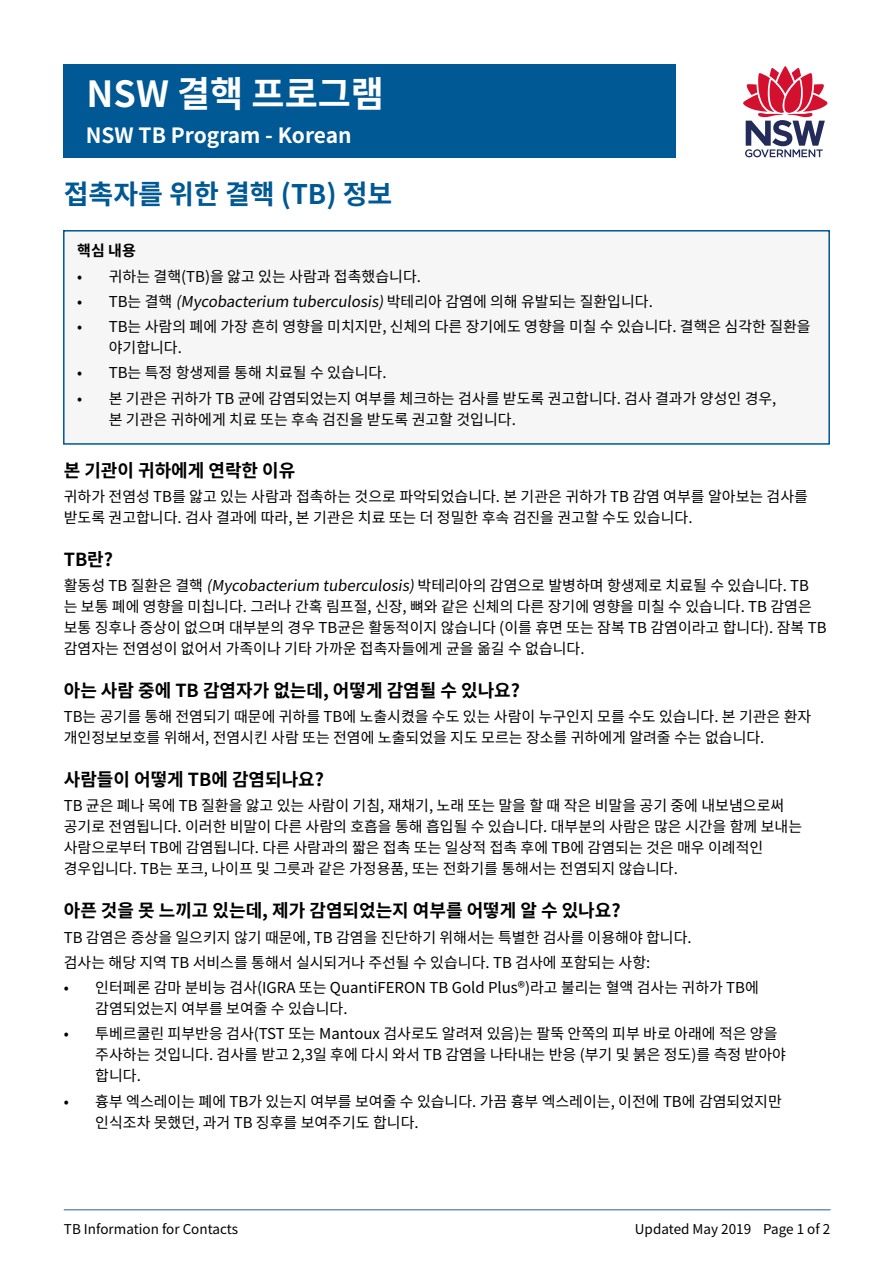
<style>
.page{position:relative;width:893px;height:1263px;background:#fff}
.page>*{position:absolute;margin:0;border:0;box-sizing:border-box;transform-origin:0 0}
.t1{font:700 36px "Noto Sans CJ Kkr";color:#fff}
.t2{font:700 27px "Noto Sans CJ Kkr";color:#005894}
.t3{font:700 21px "Noto Sans CJ Kkr";color:#fff}
.t4{font:700 18px "Noto Sans CJ Kkr";color:#000}
.t5{font:15px/21px "Noto Sans CJ Kkr";color:#000}
.t6{font:700 15px "Noto Sans CJ Kkr";color:#000}
.t7{font:13.5px "Noto Sans CJ Kkr";color:#000}
</style>
<div class="page">
<hr style="left:64px;top:1209px;width:767px;height:1px;background:#275b9b">
<div style="left:64px;top:64px;width:612px;height:93px;background:#005894"></div>
<div style="left:64px;top:231px;width:765px;height:213px;background:#f6f6f6"></div>
<div style="left:63px;top:230px;width:767px;height:215px;border:2px solid #005894"></div>
<svg style="left:743px;top:66px;width:85px;height:91px"></svg>
<h1 class="t1" style="left:87px;top:74px;width:299px">NSW 결핵 프로그램</h1>
<h3 class="t3" style="left:86px;top:123px;width:267px">NSW TB Program - Korean</h3>
<h2 class="t2" style="left:64px;top:179px;width:330px">접촉자를 위한 결핵 (TB) 정보</h2>
<p class="t6" style="left:77px;top:242px;width:60px">핵심 내용</p>
<p class="t5" style="left:109px;top:266px;width:314px">귀하는 결핵(TB 을) 앓고 있는 사람과 접촉했습니다.</p>
<p class="t5" style="left:77px;top:266px;width:7px">•</p>
<p class="t5" style="left:77px;top:291px;width:7px">•</p>
<p class="t5" style="left:77px;top:316px;width:7px">•</p>
<p class="t5" style="left:77px;top:363px;width:7px">•</p>
<p class="t5" style="left:77px;top:388px;width:7px">•</p>
<p class="t5" style="left:292px;top:291px;width:362px">tuberculosis 박테리아 감염에 의해 유발되는 질환입니다.</p>
<p class="t5" style="left:109px;top:291px;width:80px">TB는 결핵 (</p>
<p class="t5" style="left:378px;top:291px;width:13px">)</p>
<p class="t5" style="left:181px;top:291px;width:115px">Mycobacterium</p>
<p class="t5" style="left:109px;top:316px;width:703px">TB는 사람의 폐에 가장 흔히 영향을 미치지만, 신체의 다른 장기에도 영향을 미칠 수 있습니다. 결핵은 심각한 질환을</p>
<p class="t5" style="left:109px;top:335px;width:279px;line-height:25.2px">야기합니다.<br>TB는 특정 항생제를 통해 치료될 수 있습니다.</p>
<p class="t5" style="left:109px;top:388px;width:669px">본 기관은 귀하가 TB 균에 감염되었는지 여부를 체크하는 검사를 받도록 권고합니다. 검사 결과가 양성인 경우,</p>
<p class="t5" style="left:109px;top:409px;width:409px">본 기관은 귀하에게 치료 또는 후속 검진을 받도록 권고할 것입니다.</p>
<p class="t4" style="left:64px;top:460px;width:233px">본 기관이 귀하에게 연락한 이유</p>
<p class="t5" style="left:64px;top:486px;width:746px">귀하가 전염성 TB를 앓고 있는 사람과 접촉하는 것으로 파악되었습니다 본. 기관은 귀하가 TB 감염 여부를 알아보는 검사를 받도록 권고합니다. 검사 결과에 따라 본, 기관은 치료 또는 더 정밀한 후속 검진을 권고할 수도 있습니다.</p>
<p class="t4" style="left:64px;top:549px;width:51px">TB란?</p>
<p class="t5" style="left:323px;top:575px;width:488px">tuberculosis 박테리아의 감염으로 발병하며 항생제로 치료될 수 있습니다. TB</p>
<p class="t5" style="left:64px;top:575px;width:764px">활동성 TB 질환은 결핵 (<br>는 보통 폐에 영향을 미칩니다. 그러나 간혹 림프절, 신장, 뼈와 같은 신체의 다른 장기에 영향을 미칠 수 있습니다. TB 감염은 보통 징후나 증상이 없으며 대부분의 경우 TB균은 활동적이지 않습니다 (이를 휴면 또는 잠복 TB 감염이라고 합니다 .) 잠복 TB 감염자는 전염성이 없어서 가족이나 기타 가까운 접촉자들에게 균을 옮길 수 없습니다.</p>
<p class="t4" style="left:64px;top:680px;width:458px">아는 사람 중에 TB 감염자가 없는데, 어떻게 감염될 수 있나요?</p>
<p class="t5" style="left:64px;top:707px;width:749px">TB는 공기를 통해 전염되기 때문에 귀하를 TB에 노출시켰을 수도 있는 사람이 누구인지 모를 수도 있습니다 본. 기관은 환자 개인정보보호를 위해서, 전염시킨 사람 또는 전염에 노출되었을 지도 모르는 장소를 귀하에게 알려줄 수는 없습니다.</p>
<p class="t4" style="left:64px;top:769px;width:262px">사람들이 어떻게 TB에 감염되나요?</p>
<p class="t5" style="left:64px;top:796px;width:740px">TB 균은 폐나 목에 TB 질환을 앓고 있는 사람이 기침, 재채기, 노래 또는 말을 할 때 작은 비말을 공기 중에 내보냄으로써 공기로 전염됩니다. 이러한 비말이 다른 사람의 호흡을 통해 흡입될 수 있습니다. 대부분의 사람은 많은 시간을 함께 보내는 사람으로부터 TB에 감염됩니다. 다른 사람과의 짧은 접촉 또는 일상적 접촉 후에 TB에 감염되는 것은 매우 이례적인 경우입니다. TB는 포크, 나이프 및 그릇과 같은 가정용품, 또는 전화기를 통해서는 전염되지 않습니다.</p>
<p class="t4" style="left:64px;top:900px;width:558px">아픈 것을 못 느끼고 있는데, 제가 감염되었는지 여부를 어떻게 알 수 있나요?</p>
<p class="t5" style="left:64px;top:925px;width:629px;line-height:25.2px">TB 감염은 증상을 일으키지 않기 때문에, TB 감염을 진단하기 위해서는 특별한 검사를 이용해야 합니다. 검사는 해당 지역 TB 서비스를 통해서 실시되거나 주선될 수 있습니다. TB 검사에 포함되는 사항:</p>
<p class="t5" style="left:95px;top:977px;width:665px">인터페론 감마 분비능 검사(IGRA 또는 QuantiFERON TB Gold Plus®)라고 불리는 혈액 검사는 귀하가 TB에</p>
<p class="t5" style="left:409px;top:575px;width:13px">)</p>
<p class="t5" style="left:212px;top:575px;width:115px">Mycobacterium</p>
<p class="t5" style="left:64px;top:977px;width:7px">•</p>
<p class="t5" style="left:64px;top:1024px;width:7px">•</p>
<p class="t5" style="left:64px;top:1091px;width:7px">•</p>
<p class="t5" style="left:95px;top:996px;width:684px;line-height:25.2px">감염되었는지 여부를 보여줄 수 있습니다.<br>투베르쿨린 피부반응 검사(TST 또는 Mantoux 검사로도 알려져 있음 는) 팔뚝 안쪽의 피부 바로 아래에 적은 양을</p>
<p class="t5" style="left:95px;top:1045px;width:692px">주사하는 것입니다. 검사를 받고 2,3일 후에 다시 와서 TB 감염을 나타내는 반응 (부기 및 붉은 정도 를) 측정 받아야 합니다.</p>
<p class="t5" style="left:95px;top:1091px;width:688px">흉부 엑스레이는 폐에 TB가 있는지 여부를 보여줄 수 있습니다. 가끔 흉부 엑스레이는, 이전에 TB에 감염되었지만</p>
<p class="t5" style="left:95px;top:1112px;width:325px">인식조차 못했던, 과거 TB 징후를 보여주기도 합니다.</p>
<p class="t7" style="left:64px;top:1221px;width:176px">TB Information for Contacts</p>
<p class="t7" style="left:635px;top:1221px;width:118px">Updated May 2019</p>
<p class="t7" style="left:763px;top:1221px;width:68px">Page 1 of 2</p>
</div>
